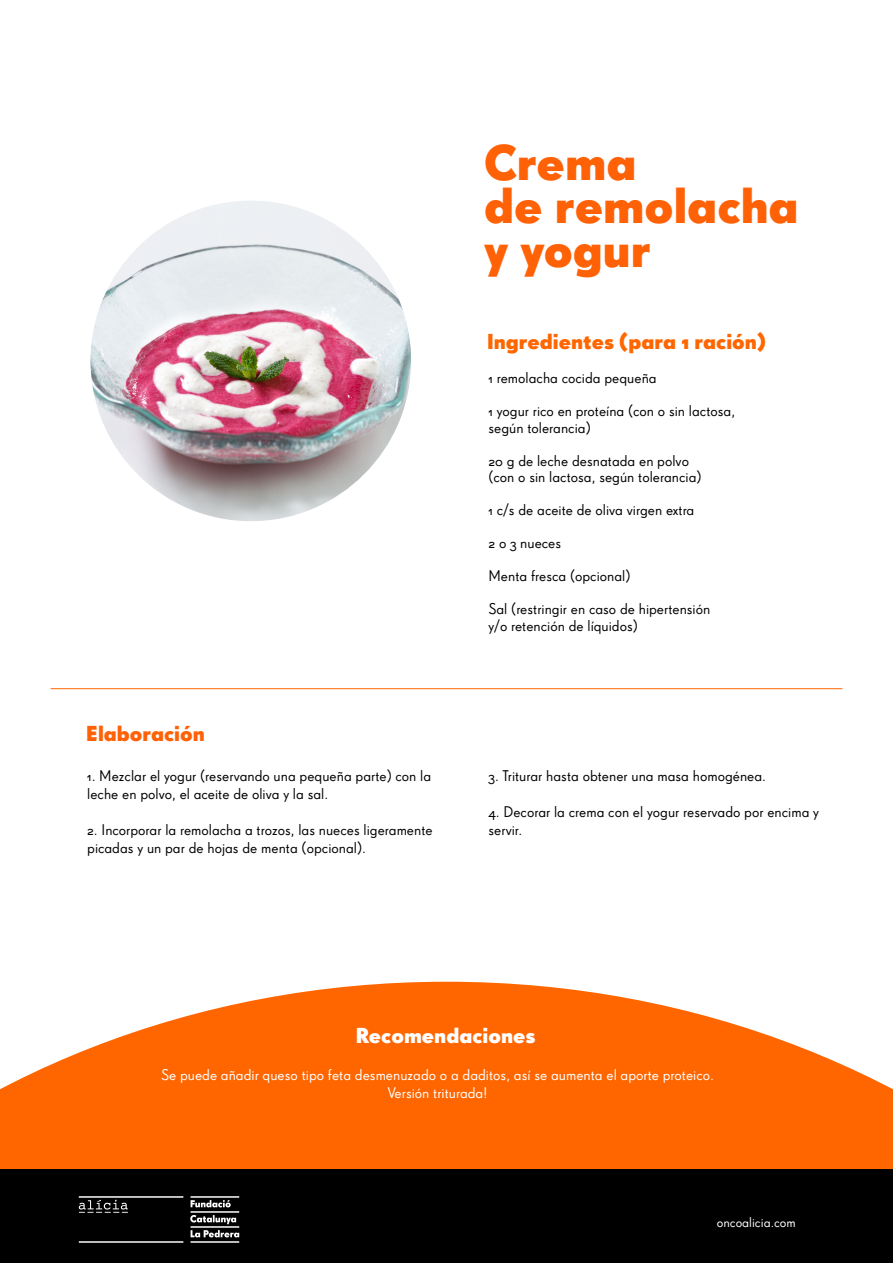
<style>
.page{position:relative;width:893px;height:1263px;background:#fff}
.page>*{position:absolute;margin:0;border:0;box-sizing:border-box;transform-origin:0 0}
.t1{font:48.45px/43.5px "Super Grotesk OT Bld";color:#ff6106}
.t2{font:21px "Super Grotesk OT Bld";color:#f60}
.t3{font:21px "Super Grotesk OT Bld";color:#fff}
.t4{font:21px "Super Grotesk OT Bld";color:#ff6106}
.t5{font:15px/16.5px "Super Grotesk OT";color:#000}
.t6{font:15px/18px "Super Grotesk OT";color:#fff;text-align:center}
.t7{font:13.5px "Super Grotesk OT";color:#fff}
</style>
<div class="page">
<img style="left:91px;top:201px;width:320px;height:320px;border-radius:160px">
<svg style="left:0;top:982px;width:893px;height:187px;fill:#f60"></svg>
<hr style="left:51px;top:688px;width:791px;height:1px;background:#f60">
<div style="left:0;top:1170px;width:893px;height:93px;background:#000"></div>
<img style="left:78px;top:1196px;width:162px;height:47px">
<h1 class="t1" style="left:484px;top:140px;width:316px">Crema<br>de remolacha y yogur</h1>
<h2 class="t4" style="left:86px;top:721px;width:120px">Elaboración</h2>
<p class="t5" style="left:87px;top:767px;width:345px;line-height:18px">1. Mezclar el yogur (reservando una pequeña parte) con la leche en polvo, el aceite de oliva y la sal.</p>
<p class="t5" style="left:87px;top:821px;width:347px;line-height:18px">2. Incorporar la remolacha a trozos, las nueces ligeramente picadas y un par de hojas de menta (opcional).</p>
<h2 class="t2" style="left:487px;top:329px;width:280px">Ingredientes (para 1 ración)</h2>
<p class="t5" style="left:488px;top:370px;width:170px">1 remolacha cocida pequeña</p>
<p class="t5" style="left:488px;top:403px;width:248px">1 yogur rico en proteína (con o sin lactosa, según tolerancia)</p>
<p class="t5" style="left:488px;top:452px;width:215px">20 g de leche desnatada en polvo (con o sin lactosa, según tolerancia)</p>
<p class="t5" style="left:488px;top:502px;width:207px">1 c/s de aceite de oliva virgen extra</p>
<p class="t5" style="left:488px;top:535px;width:74px">2 o 3 nueces</p>
<p class="t5" style="left:488px;top:568px;width:144px">Menta fresca (opcional)</p>
<p class="t5" style="left:488px;top:601px;width:223px">Sal (restringir en caso de hipertensión y/o retención de líquidos)</p>
<p class="t5" style="left:489px;top:767px;width:279px">3. Triturar hasta obtener una masa homogénea.</p>
<p class="t5" style="left:489px;top:803px;width:332px;line-height:18px">4. Decorar la crema con el yogur reservado por encima y servir.</p>
<h2 class="t3" style="left:356px;top:1023px;width:181px">Recomendaciones</h2>
<p class="t6" style="left:161px;top:1065px;width:554px">Se puede añadir queso tipo feta desmenuzado o a daditos, así se aumenta el aporte proteico.<br>Versión triturada!</p>
<p class="t7" style="left:717px;top:1215px;width:80px">oncoalicia.com</p>
</div>
